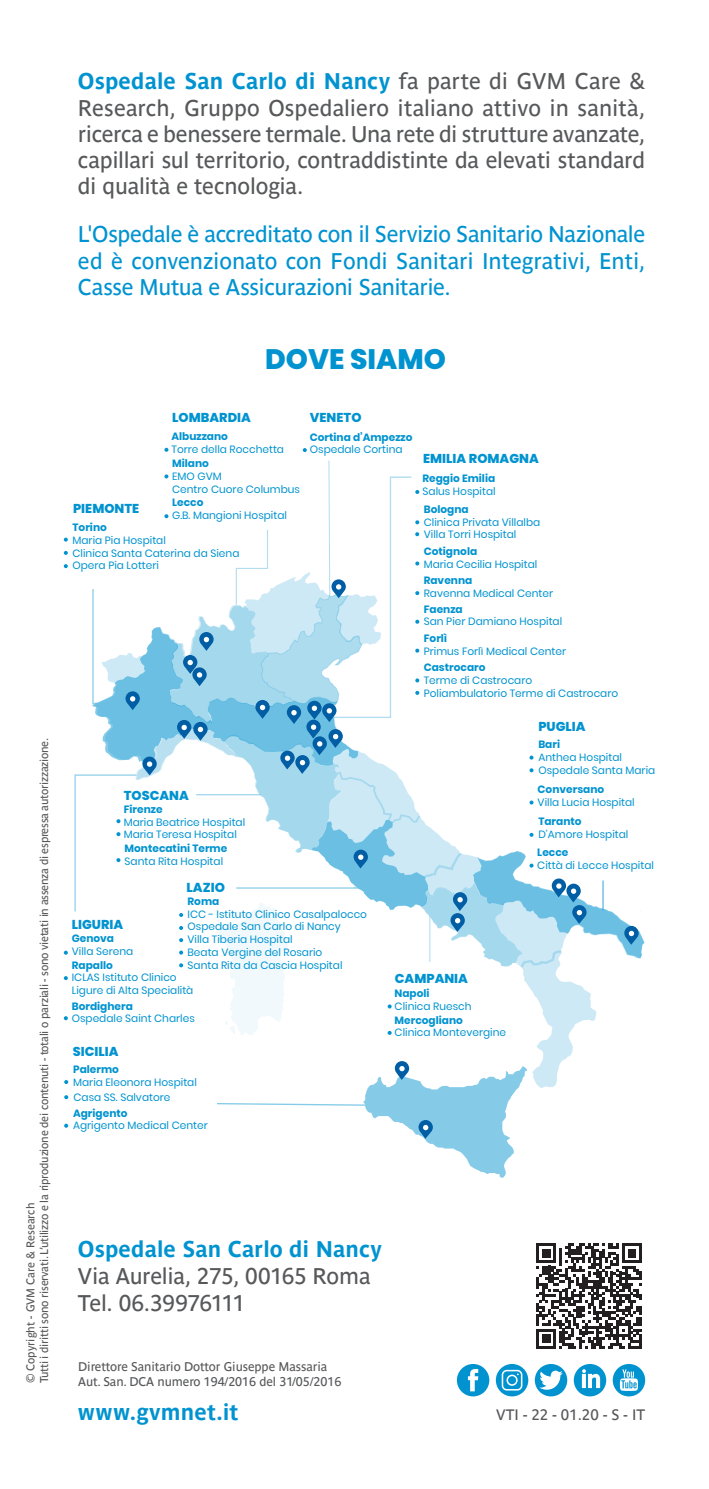
<style>
.page{position:relative;width:709px;height:1489px;background:#fff}
.page>*{position:absolute;margin:0;border:0;box-sizing:border-box;transform-origin:0 0}
.t1{font:800 28.25px "Poppins";color:#0093d0}
.t2{font:22.5px/26.2px "Parisine Ptf";letter-spacing:-.01em;color:#57585a;text-align:justify}
.t3{font:22.5px/26.2px "Parisine Ptf";letter-spacing:-.015em;color:#0093d0;text-align:justify}
.t4{font:700 22.5px "Parisine Ptf";letter-spacing:.005em;color:#0093d0}
.t5{font:15px "Parisine Ptf";color:#57585a}
.t6{font:800 13px "Poppins";color:#0093d0}
.t7{font:12.5px "Parisine Ptf";letter-spacing:-.01em;color:#57585a}
.t8{font:11.25px "Parisine Ptf";letter-spacing:-.025em;color:#57585a}
.t9{font:11.25px "Parisine Ptf";color:#57585a}
.t10{font:10.5px/12.8px "Poppins";color:#0093d0}
.t11{font:700 10.5px/12.8px "Poppins";color:#0093d0}
.s1{font-weight:700;color:#0093d0}
.s2{font-weight:700}
.s3{font-weight:400}
</style>
<div class="page">
<svg style="left:535px;top:1364px;width:32px;height:32px"></svg>
<svg style="left:574px;top:1364px;width:32px;height:32px"></svg>
<svg style="left:612px;top:1364px;width:33px;height:32px"></svg>
<svg style="left:457px;top:1364px;width:32px;height:32px"></svg>
<svg style="left:496px;top:1363px;width:32px;height:33px"></svg>
<svg style="left:501px;top:1369px;width:21px;height:21px"></svg>
<svg style="left:527px;top:1035px;width:46px;height:53px;fill:#d1ebf6"></svg>
<svg style="left:217px;top:1061px;width:310px;height:116px"></svg>
<svg style="left:64px;top:537px;width:4px;height:4px"></svg>
<svg style="left:64px;top:551px;width:4px;height:4px"></svg>
<svg style="left:64px;top:564px;width:4px;height:4px"></svg>
<svg style="left:164px;top:448px;width:4px;height:4px"></svg>
<svg style="left:303px;top:448px;width:4px;height:4px"></svg>
<svg style="left:64px;top:1123px;width:4px;height:4px"></svg>
<svg style="left:64px;top:1095px;width:4px;height:4px"></svg>
<svg style="left:64px;top:1080px;width:4px;height:3px"></svg>
<svg style="left:64px;top:976px;width:4px;height:4px"></svg>
<svg style="left:64px;top:1016px;width:4px;height:4px"></svg>
<svg style="left:64px;top:950px;width:4px;height:4px"></svg>
<svg style="left:74px;top:460px;width:570px;height:575px"></svg>
<svg style="left:536px;top:1243px;width:106px;height:105px"></svg>
<hr style="left:639px;top:1334px;width:3px;height:14px;background:#231f20">
<p class="t8" style="left:36px;top:1383px;width:647px;rotate:-90deg">Tutti i diritti sono riservati. L’utilizzo e la riproduzione dei contenuti - totali o parziali - sono vietati in assenza di espressa autorizzazione.</p>
<p class="t9" style="left:22px;top:1383px;width:182px;rotate:-90deg">© Copyright - GVM Care &amp; Research</p>
<p class="t2" style="left:78px;top:66px;width:569px"><span class="s1">Ospedale San Carlo di Nancy</span> fa parte di GVM Care &amp; Research, Gruppo Ospedaliero italiano attivo in sanità, ricerca e benessere termale. Una rete di strutture avanzate, capillari sul territorio, contraddistinte da elevati standard di qualità e tecnologia.</p>
<p class="t3" style="left:78px;top:219px;width:569px">L'Ospedale è accreditato con il Servizio Sanitario Nazionale ed è convenzionato con Fondi Sanitari Integrativi, Enti, Casse Mutua e Assicurazioni Sanitarie.</p>
<p class="t1" style="left:265px;top:343px;width:182px">DOVE SIAMO</p>
<p class="t6" style="left:172px;top:409px;width:80px">LOMBARDIA</p>
<p class="t6" style="left:310px;top:410px;width:53px">VENETO</p>
<p class="t10" style="left:171px;top:430px;width:114px"><span class="s2">Albuzzano<br></span>Torre della Rocchetta</p>
<p class="t10" style="left:172px;top:457px;width:129px"><span class="s2">Milano<br></span>EMO GVM<br>Centro Cuore Columbus<br><span class="s2">Lecco<br></span>G.B. Mangioni Hospital</p>
<p class="t6" style="left:73px;top:500px;width:68px">PIEMONTE</p>
<p class="t10" style="left:72px;top:521px;width:168px"><span class="s2">Torino<br></span>Maria Pia Hospital<br>Clinica Santa Caterina da Siena<br>Opera Pia Lotteri</p>
<p class="t11" style="left:310px;top:430px;width:104px">Cortina d’Ampezzo<br><span class="s3">Ospedale Cortina</span></p>
<p class="t6" style="left:124px;top:787px;width:67px">TOSCANA</p>
<p class="t10" style="left:124px;top:803px;width:123px"><span class="s2">Firenze<br></span>Maria Beatrice Hospital<br>Maria Teresa Hospital<br><span class="s2">Montecatini Terme<br></span>Santa Rita Hospital</p>
<p class="t6" style="left:186px;top:880px;width:40px">LAZIO</p>
<p class="t6" style="left:423px;top:451px;width:117px">EMILIA ROMAGNA</p>
<p class="t10" style="left:422px;top:472px;width:75px"><span class="s2">Reggio Emilia<br></span>Salus Hospital</p>
<p class="t10" style="left:424px;top:503px;width:118px"><span class="s2">Bologna<br></span>Clinica Privata Villalba<br>Villa Torri Hospital</p>
<p class="t10" style="left:424px;top:545px;width:115px"><span class="s2">Cotignola<br></span>Maria Cecilia Hospital</p>
<p class="t10" style="left:424px;top:574px;width:131px"><span class="s2">Ravenna<br></span>Ravenna Medical Center</p>
<p class="t10" style="left:424px;top:602px;width:140px"><span class="s2">Faenza<br></span>San Pier Damiano Hospital</p>
<p class="t10" style="left:424px;top:632px;width:144px"><span class="s2">Forlì<br></span>Primus Forlì Medical Center</p>
<p class="t10" style="left:424px;top:661px;width:196px"><span class="s2">Castrocaro<br></span>Terme di Castrocaro<br>Poliambulatorio Terme di Castrocaro</p>
<p class="t6" style="left:538px;top:719px;width:49px">PUGLIA</p>
<p class="t10" style="left:538px;top:738px;width:118px"><span class="s2">Bari<br></span>Anthea Hospital<br>Ospedale Santa Maria</p>
<p class="t10" style="left:537px;top:782px;width:99px"><span class="s2">Conversano<br></span>Villa Lucia Hospital</p>
<p class="t10" style="left:538px;top:815px;width:92px"><span class="s2">Taranto<br></span>D’Amore Hospital</p>
<p class="t10" style="left:537px;top:846px;width:118px"><span class="s2">Lecce<br></span>Città di Lecce Hospital</p>
<p class="t10" style="left:187px;top:895px;width:181px"><span class="s2">Roma<br></span>ICC - Istituto Clinico Casalpalocco<br>Ospedale San Carlo di Nancy<br>Villa Tiberia Hospital<br>Beata Vergine del Rosario<br>Santa Rita da Cascia Hospital</p>
<p class="t6" style="left:72px;top:916px;width:53px">LIGURIA</p>
<p class="t10" style="left:72px;top:932px;width:123px"><span class="s2">Genova<br></span>Villa Serena<br><span class="s2">Rapallo<br></span>ICLAS Istituto Clinico<br>Ligure di Alta Specialità</p>
<p class="t10" style="left:72px;top:999px;width:125px"><span class="s2">Bordighera<br></span>Ospedale Saint Charles</p>
<p class="t6" style="left:73px;top:1043px;width:47px">SICILIA</p>
<p class="t10" style="left:73px;top:1062px;width:125px"><span class="s2">Palermo<br></span>Maria Eleonora Hospital</p>
<p class="t10" style="left:73px;top:1106px;width:136px"><span class="s2">Agrigento<br></span>Agrigento Medical Center</p>
<p class="t10" style="left:73px;top:1090px;width:98px">Casa SS. Salvatore</p>
<p class="t6" style="left:395px;top:970px;width:75px">CAMPANIA</p>
<p class="t10" style="left:394px;top:987px;width:78px"><span class="s2">Napoli<br></span>Clinica Ruesch</p>
<p class="t10" style="left:394px;top:1013px;width:113px"><span class="s2">Mercogliano<br></span>Clinica Montevergine</p>
<p class="t4" style="left:78px;top:1231px;width:305px">Ospedale San Carlo di Nancy</p>
<p class="t2" style="left:78px;top:1260px;width:294px">Via Aurelia, 275, 00165 Roma</p>
<p class="t2" style="left:78px;top:1287px;width:169px">Tel. 06.39976111</p>
<p class="t7" style="left:78px;top:1356px;width:250px">Direttore Sanitario Dottor Giuseppe Massaria</p>
<p class="t7" style="left:78px;top:1371px;width:265px">Aut. San. DCA numero 194/2016 del 31/05/2016</p>
<p class="t4" style="left:78px;top:1394px;width:162px">www.gvmnet.it</p>
<p class="t5" style="left:496px;top:1403px;width:151px">VTI - 22 - 01.20 - S - IT</p>
</div>
